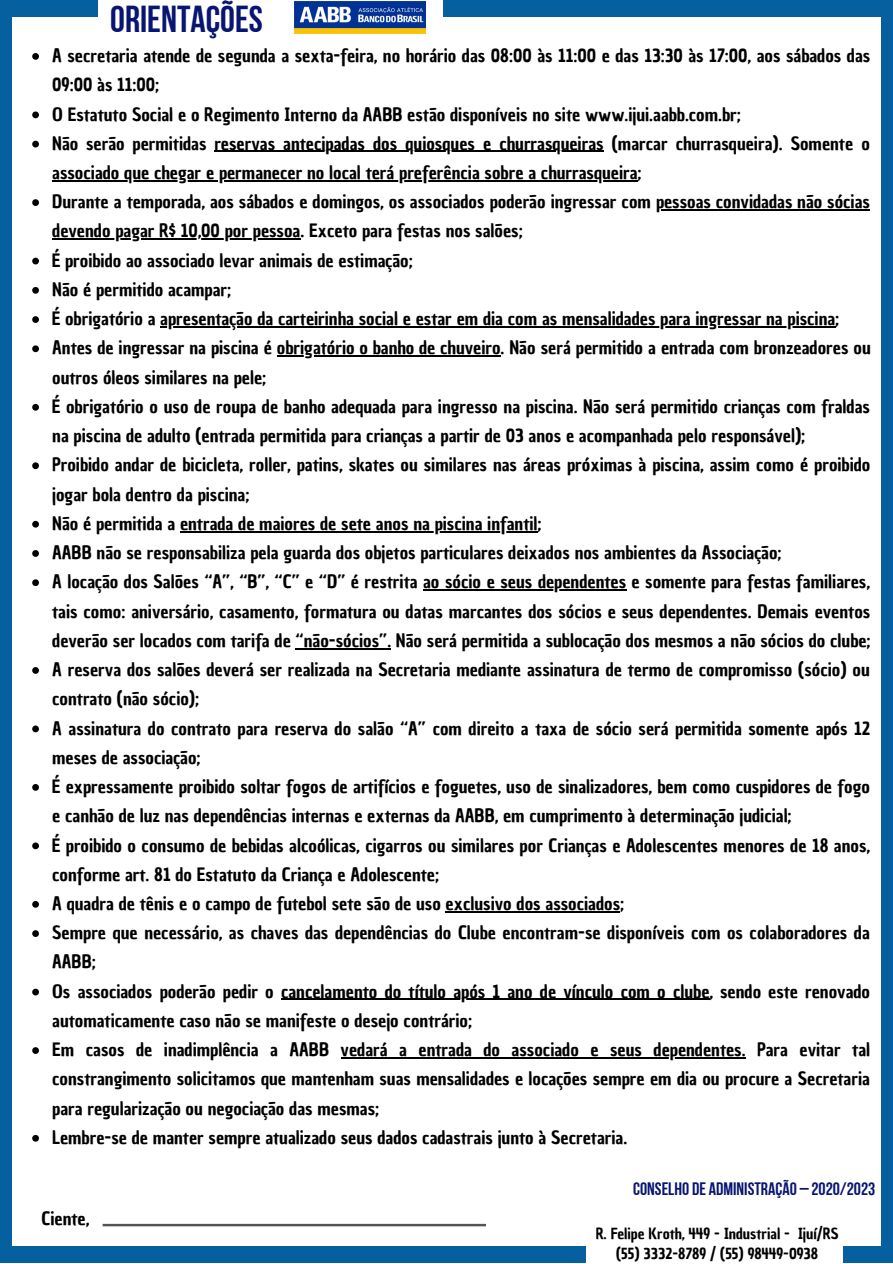
<style>
.page{position:relative;width:893px;height:1264px;background:#fff}
.page>*{position:absolute;margin:0;border:0;box-sizing:border-box;transform-origin:0 0}
.t1{font:37.5px "Bebas Neue Cyrillic";color:#081572}
.t2{font:18px/29.2px "Chau Philomene One";color:#000}
.t3{font:18px "Bebas Neue Cyrillic";color:#081572}
.t4{font:15px/20.2px "Chau Philomene One";color:#000;text-align:center}
</style>
<div class="page">
<div style="left:0;top:0;width:892px;height:1262px;background:#0660a0"></div>
<div style="left:585px;top:1214px;width:257px;height:48px;background:#fff"></div>
<div style="left:12px;top:17px;width:868px;height:1228px;background:#fff"></div>
<div style="left:98px;top:0;width:344px;height:72px;background:#fff"></div>
<svg style="left:32px;top:53px;width:7px;height:7px"></svg>
<svg style="left:32px;top:111px;width:7px;height:7px"></svg>
<svg style="left:32px;top:141px;width:7px;height:6px"></svg>
<hr style="left:214px;top:151px;width:389px;height:1px;background:#000">
<hr style="left:52px;top:180px;width:585px;height:1px;background:#000">
<svg style="left:32px;top:199px;width:7px;height:7px"></svg>
<hr style="left:656px;top:209px;width:213px;height:1px;background:#000">
<hr style="left:52px;top:238px;width:248px;height:2px;background:#000">
<svg style="left:32px;top:258px;width:7px;height:6px"></svg>
<svg style="left:32px;top:287px;width:7px;height:7px"></svg>
<svg style="left:32px;top:316px;width:7px;height:7px"></svg>
<hr style="left:160px;top:326px;width:675px;height:1px;background:#000">
<svg style="left:32px;top:345px;width:7px;height:7px"></svg>
<hr style="left:277px;top:355px;width:223px;height:1px;background:#000">
<svg style="left:32px;top:404px;width:7px;height:6px"></svg>
<svg style="left:32px;top:462px;width:7px;height:7px"></svg>
<svg style="left:32px;top:521px;width:7px;height:6px"></svg>
<hr style="left:180px;top:531px;width:357px;height:1px;background:#000">
<svg style="left:32px;top:550px;width:7px;height:7px"></svg>
<svg style="left:32px;top:579px;width:7px;height:7px"></svg>
<hr style="left:423px;top:589px;width:203px;height:1px;background:#000">
<hr style="left:295px;top:648px;width:96px;height:1px;background:#000">
<svg style="left:32px;top:667px;width:7px;height:6px"></svg>
<svg style="left:32px;top:725px;width:7px;height:7px"></svg>
<svg style="left:32px;top:784px;width:7px;height:6px"></svg>
<svg style="left:32px;top:842px;width:7px;height:7px"></svg>
<svg style="left:32px;top:901px;width:7px;height:6px"></svg>
<hr style="left:445px;top:911px;width:175px;height:1px;background:#000">
<svg style="left:32px;top:930px;width:7px;height:7px"></svg>
<svg style="left:32px;top:988px;width:7px;height:7px"></svg>
<hr style="left:281px;top:998px;width:428px;height:1px;background:#000">
<svg style="left:32px;top:1047px;width:7px;height:6px"></svg>
<hr style="left:340px;top:1057px;width:405px;height:1px;background:#000">
<svg style="left:32px;top:1134px;width:7px;height:7px"></svg>
<img style="left:294px;top:2px;width:131px;height:31px">
<svg style="left:103px;top:1223px;width:383px;height:3px"></svg>
<h1 class="t1" style="left:110px;top:3px;width:154px">ORIENTAÇÕES</h1>
<p class="t2" style="left:52px;top:41px;width:820px">A secretaria atende de segunda a sexta-feira, no horário das 08:00 às 11:00 e das 13:30 às 17:00, aos sábados das 09:00 às 11:00;<br>O Estatuto Social e o Regimento Interno da AABB estão disponíveis no site www.ijui.aabb.com.br;<br>Não serão permitidas reservas antecipadas dos quiosques e churrasqueiras (marcar churrasqueira). Somente o associado que chegar e permanecer no local terá preferência sobre a churrasqueira;<br>Durante a temporada, aos sábados e domingos, os associados poderão ingressar com pessoas convidadas não sócias devendo pagar R$ 10,00 por pessoa. Exceto para festas nos salões;<br>É proibido ao associado levar animais de estimação;<br>Não é permitido acampar;<br>É obrigatório a apresentação da carteirinha social e estar em dia com as mensalidades para ingressar na piscina; Antes de ingressar na piscina é obrigatório o banho de chuveiro. Não será permitido a entrada com bronzeadores ou outros óleos similares na pele;<br>É obrigatório o uso de roupa de banho adequada para ingresso na piscina. Não será permitido crianças com fraldas na piscina de adulto (entrada permitida para crianças a partir de 03 anos e acompanhada pelo responsável);<br>Proibido andar de bicicleta, roller, patins, skates ou similares nas áreas próximas à piscina, assim como é proibido jogar bola dentro da piscina;<br>Não é permitida a entrada de maiores de sete anos na piscina infantil;<br>AABB não se responsabiliza pela guarda dos objetos particulares deixados nos ambientes da Associação;<br>A locação dos Salões “A”, “B”, “C” e “D” é restrita ao sócio e seus dependentes e somente para festas familiares, tais como: aniversário, casamento, formatura ou datas marcantes dos sócios e seus dependentes. Demais eventos deverão ser locados com tarifa de “não-sócios”. Não será permitida a sublocação dos mesmos a não sócios do clube; A reserva dos salões deverá ser realizada na Secretaria mediante assinatura de termo de compromisso (sócio) ou contrato (não sócio);<br>A assinatura do contrato para reserva do salão “A” com direito a taxa de sócio será permitida somente após 12 meses de associação;<br>É expressamente proibido soltar fogos de artifícios e foguetes, uso de sinalizadores, bem como cuspidores de fogo e canhão de luz nas dependências internas e externas da AABB, em cumprimento à determinação judicial;<br>É proibido o consumo de bebidas alcoólicas, cigarros ou similares por Crianças e Adolescentes menores de 18 anos, conforme art. 81 do Estatuto da Criança e Adolescente;<br>A quadra de tênis e o campo de futebol sete são de uso exclusivo dos associados;<br>Sempre que necessário, as chaves das dependências do Clube encontram-se disponíveis com os colaboradores da AABB;<br>Os associados poderão pedir o cancelamento do título após 1 ano de vínculo com o clube, sendo este renovado automaticamente caso não se manifeste o desejo contrário;<br>Em casos de inadimplência a AABB vedará a entrada do associado e seus dependentes. Para evitar tal constrangimento solicitamos que mantenham suas mensalidades e locações sempre em dia ou procure a Secretaria para regularização ou negociação das mesmas;<br>Lembre-se de manter sempre atualizado seus dados cadastrais junto à Secretaria.</p>
<p class="t3" style="left:633px;top:1181px;width:243px">CONSELHO DE ADMINISTRAÇÃO – 2020/2023</p>
<p class="t2" style="left:41px;top:1204px;width:49px">Ciente,</p>
<p class="t4" style="left:595px;top:1223px;width:244px">R. Felipe Kroth, 449 - Industrial - Ijuí/RS (55) 3332-8789 / (55) 98449-0938</p>
</div>
